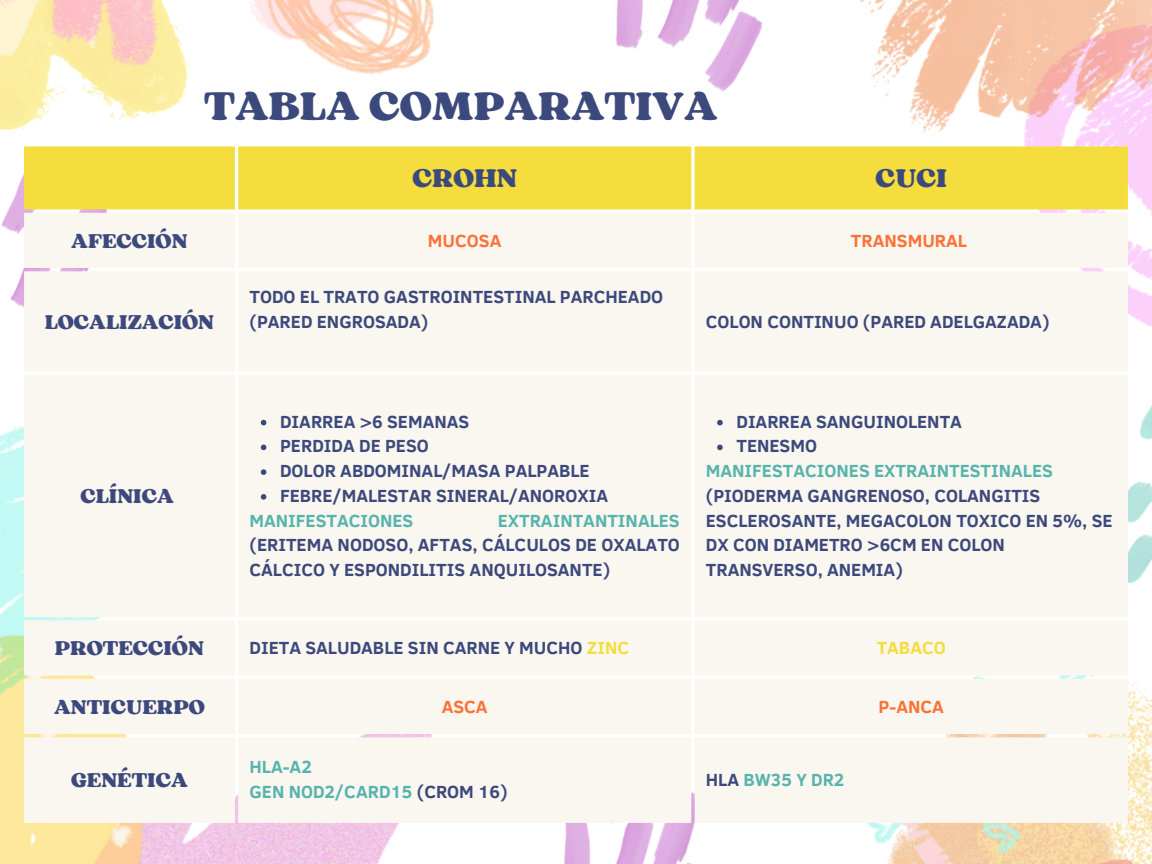
<style>
.page{position:relative;width:1152px;height:864px;background:#fff}
.page>*{position:absolute;margin:0;border:0;box-sizing:border-box;transform-origin:0 0}
.t1{font:42px "Sergio Trendy";color:#3c497c}
.t2{font:27px "Sergio Trendy";color:#3c497c}
.t3{font:21px "Sergio Trendy";color:#3c497c}
.t4{font:700 18px/24.8px "Clear Sans";color:#3c497c}
.t5{font:700 18px "Clear Sans";color:#57b4ad}
.t6{font:700 18px "Clear Sans";color:#fd7236}
.t7{font:700 18px "Clear Sans";color:#f4dd3d}
.s1{color:#f4dd3d}
.s2{color:#3c497c}
</style>
<div class="page">
<img style="left:0;top:426px;width:399px;height:438px">
<img style="left:711px;top:0;width:441px;height:557px">
<img style="left:0;top:0;width:434px;height:130px">
<img style="left:1px;top:173px;width:148px;height:134px">
<img style="left:866px;top:557px;width:286px;height:307px">
<img style="left:564px;top:823px;width:131px;height:41px">
<div style="left:24px;top:146px;width:1104px;height:63px;background:#f4dd3d"></div>
<div style="left:24px;top:213px;width:1104px;height:610px;background:#faf6f0"></div>
<svg style="left:261px;top:420px;width:5px;height:5px"></svg>
<svg style="left:261px;top:445px;width:5px;height:5px"></svg>
<svg style="left:261px;top:469px;width:5px;height:6px"></svg>
<svg style="left:261px;top:494px;width:5px;height:6px"></svg>
<svg style="left:717px;top:420px;width:6px;height:5px"></svg>
<svg style="left:717px;top:445px;width:6px;height:5px"></svg>
<img style="left:616px;top:0;width:180px;height:97px">
<p class="t1" style="left:204px;top:79px;width:515px">TABLA COMPARATIVA</p>
<p class="t2" style="left:412px;top:161px;width:106px">CROHN</p>
<p class="t2" style="left:876px;top:161px;width:73px">CUCI</p>
<p class="t3" style="left:71px;top:228px;width:118px">AFECCIÓN</p>
<p class="t6" style="left:428px;top:227px;width:75px">MUCOSA</p>
<h1 class="t6" style="left:851px;top:227px;width:118px">TRANSMURAL</h1>
<p class="t3" style="left:45px;top:309px;width:171px">LOCALIZACIÓN</p>
<p class="t3" style="left:80px;top:483px;width:95px">CLÍNICA</p>
<p class="t4" style="left:250px;top:283px;width:415px">TODO EL TRATO GASTROINTESTINAL PARCHEADO (PARED ENGROSADA)</p>
<p class="t4" style="left:706px;top:308px;width:345px">COLON CONTINUO (PARED ADELGAZADA)</p>
<p class="t4" style="left:280px;top:408px;width:330px">DIARREA &gt;6 SEMANAS<br>PERDIDA DE PESO<br>DOLOR ABDOMINAL/MASA PALPABLE<br>FEBRE/MALESTAR SINERAL/ANOROXIA</p>
<p class="t5" style="left:250px;top:507px;width:165px">MANIFESTACIONES</p>
<p class="t5" style="left:498px;top:507px;width:184px">EXTRAINTANTINALES</p>
<p class="t4" style="left:250px;top:532px;width:432px">(ERITEMA NODOSO, AFTAS, CÁLCULOS DE OXALATO<br>CÁLCICO Y ESPONDILITIS ANQUILOSANTE)</p>
<p class="t4" style="left:736px;top:408px;width:227px">DIARREA SANGUINOLENTA<br>TENESMO</p>
<p class="t5" style="left:706px;top:458px;width:349px">MANIFESTACIONES EXTRAINTESTINALES</p>
<p class="t4" style="left:706px;top:482px;width:408px">(PIODERMA GANGRENOSO, COLANGITIS<br>ESCLEROSANTE, MEGACOLON TOXICO EN 5%, SE<br>DX CON DIAMETRO &gt;6CM EN COLON<br>TRANSVERSO, ANEMIA)</p>
<p class="t3" style="left:55px;top:635px;width:151px">PROTECCIÓN</p>
<p class="t4" style="left:250px;top:635px;width:381px">DIETA SALUDABLE SIN CARNE Y MUCHO <span class="s1">ZINC</span></p>
<p class="t7" style="left:877px;top:635px;width:71px">TABACO</p>
<p class="t3" style="left:54px;top:694px;width:152px">ANTICUERPO</p>
<p class="t6" style="left:442px;top:693px;width:47px">ASCA</p>
<p class="t6" style="left:879px;top:693px;width:67px">P-ANCA</p>
<p class="t3" style="left:71px;top:767px;width:118px">GENÉTICA</p>
<p class="t5" style="left:250px;top:754px;width:64px">HLA-A2</p>
<p class="t5" style="left:250px;top:779px;width:260px">GEN NOD2/CARD15 <span class="s2">(CROM 16)</span></p>
<p class="t5" style="left:706px;top:766px;width:140px"><span class="s2">HLA</span> BW35 Y DR2</p>
</div>
